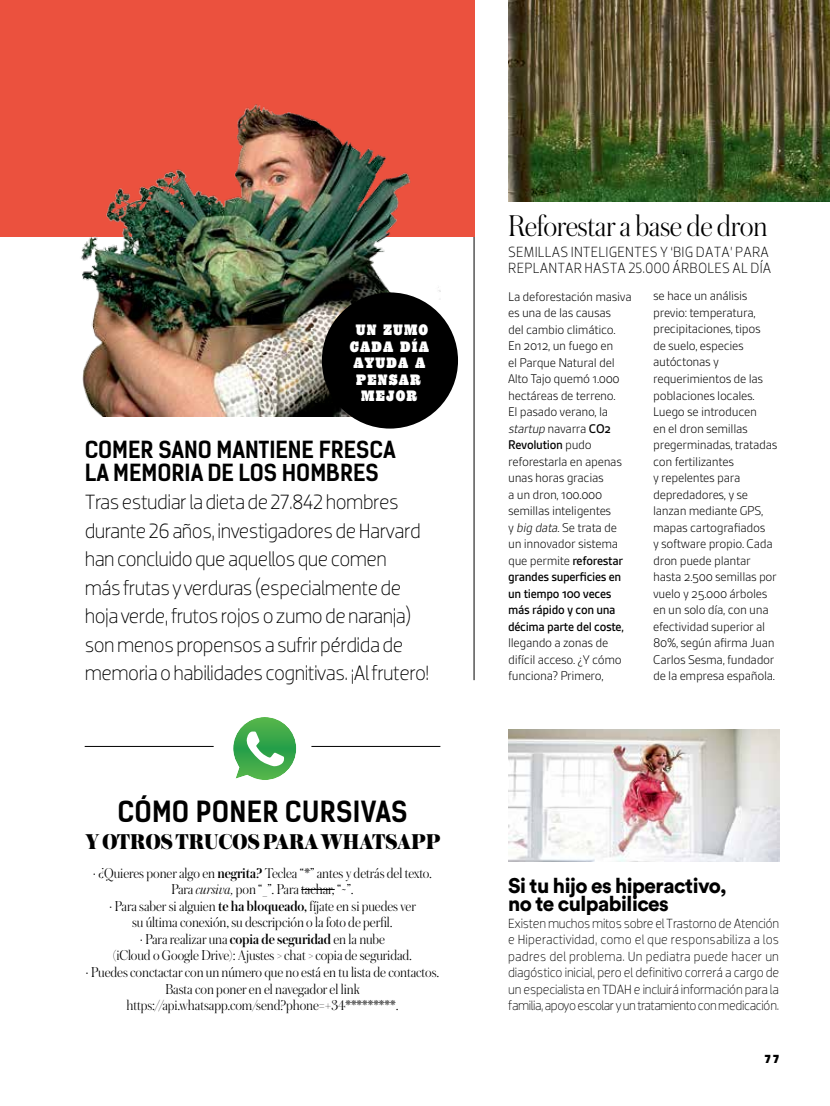
<style>
.page{position:relative;width:830px;height:1106px;background:#fff}
.page>*{position:absolute;margin:0;border:0;box-sizing:border-box;transform-origin:0 0}
.t1{font:300 31.5px "Austin";letter-spacing:-.015em;color:#000}
.t2{font:700 27.75px "Kelson Sans";letter-spacing:.01em;color:#000}
.t3{font:700 22.5px/22.5px "Kelson Sans";color:#000}
.t4{font:900 22.5px "Austin";letter-spacing:-.015em;color:#000}
.t5{font:300 21px/28.5px "Dobra";letter-spacing:-.025em;color:#000}
.t6{font:900 21px/18px "Circular Std";letter-spacing:-.025em;color:#000}
.t7{font:300 15px/16.5px "Austin";letter-spacing:-.005em;color:#000;text-align:center}
.t8{font:300 15px/16.5px "Dobra";letter-spacing:.01em;color:#000}
.t9{font:300 13.5px/16.5px "Gesta";letter-spacing:-.025em;color:#000}
.t10{font:300 13.5px/16.5px "Dobra";letter-spacing:-.01em;color:#000;text-align:justify}
.t11{font:300 13.5px/16.5px "Dobra";letter-spacing:-.03em;color:#000;text-align:right}
.t12{font:13.5px/16.5px "Cg Behemoth Se Cd";letter-spacing:.095em;color:#fff;text-align:center}
.t13{font:900 12px "Dobra";color:#000}
.s1{font-weight:500}
.s2{font-style:italic}
</style>
<div class="page">
<div style="left:0;top:0;width:474px;height:237px;background:#eb513e"></div>
<hr style="left:473px;top:237px;width:1px;height:443px;background:#000">
<img style="left:508px;top:0;width:321px;height:201px">
<hr style="left:311px;top:746px;width:129px;height:1px;background:#000">
<hr style="left:85px;top:746px;width:128px;height:1px;background:#000">
<hr style="left:301px;top:889px;width:33px;height:1px;background:#000">
<img style="left:508px;top:729px;width:270px;height:132px">
<svg style="left:233px;top:717px;width:64px;height:63px"></svg>
<img style="left:81px;top:104px;width:359px;height:312px">
<div style="left:322px;top:292px;width:136px;height:136px;background:#000;border-radius:50%"></div>
<p class="t12" style="left:349px;top:322px;width:81px">UN ZUMO<br>CADA DÍA<br>AYUDA A<br>PENSAR<br>MEJOR</p>
<h3 class="t3" style="left:85px;top:438px;width:312px;text-indent:73px">SANO MANTIENE FRESCA<br>LA MEMORIA DE LOS HOMBRES</h3>
<p class="t5" style="left:85px;top:488px;width:346px">Tras estudiar la dieta de 27.842 hombres durante 26 años, investigadores de Harvard han concluido que aquellos que comen<br>más frutas y verduras (especialmente de hoja verde, frutos rojos o zumo de naranja) son menos propensos a sufrir pérdida de memoria o habilidades cognitivas. ¡Al frutero!</p>
<h3 class="t3" style="left:85px;top:438px;width:15px">COMER</h3>
<h2 class="t2" style="left:117px;top:795px;width:291px">CÓMO PONER CURSIVAS</h2>
<h3 class="t4" style="left:85px;top:825px;width:357px">Y OTROS TRUCOS PARA WHATSAPP</h3>
<p class="t7" style="left:85px;top:864px;width:355px">· ¿Quieres poner algo en <span class="s1">negrita?</span> Teclea “*” antes y detrás del texto.<br>Para <span class="s2">cursiva,</span> pon “_”. Para tachar, “~”.<br>· Para saber si alguien <span class="s1">te ha bloqueado,</span> fíjate en si puedes ver<br>su última conexión, su descripción o la foto de perfil.<br>· Para realizar una <span class="s1">copia de seguridad</span> en la nube<br>(iCloud o Google Drive): Ajustes &gt; chat &gt; copia de seguridad.<br>· Puedes conctactar con un número que no está en tu lista de contactos.<br>Basta con poner en el navegador el link https://api.whatsapp.com/send?phone=+34*********.</p>
<h1 class="t1" style="left:508px;top:205px;width:261px">Reforestar a base de dron</h1>
<p class="t8" style="left:508px;top:243px;width:264px">semillas inteligentes y ‘big data’ para replantar hasta 25.000 árboles al día</p>
<p class="t9" style="left:508px;top:288px;width:125px">La deforestación masiva es una de las causas<br>del cambio climático.<br>En 2012, un fuego en<br>el Parque Natural del<br>Alto Tajo quemó 1.000 hectáreas de terreno.<br>El pasado verano, la <span class="s2">startup</span> navarra <span class="s1">CO2<br>Revolution</span> pudo reforestarla en apenas unas horas gracias<br>a un dron, 100.000 semillas inteligentes<br>y <span class="s2">big data</span>. Se trata de un innovador sistema que permite <span class="s1">reforestar grandes superficies en un tiempo 100 veces más rápido y con una décima parte del coste,</span></p>
<p class="t9" style="left:508px;top:634px;width:115px">llegando a zonas de difícil acceso. ¿Y cómo funciona? Primero,</p>
<p class="t9" style="left:652px;top:288px;width:126px">se hace un análisis previo: temperatura, precipitaciones, tipos<br>de suelo, especies autóctonas y requerimientos de las poblaciones locales.<br>Luego se introducen<br>en el dron semillas pregerminadas, tratadas con fertilizantes<br>y repelentes para depredadores, y se lanzan mediante GPS, mapas cartografiados<br>y software propio. Cada dron puede plantar hasta 2.500 semillas por vuelo y 25.000 árboles en un solo día, con una efectividad superior al<br>80%, según afirma Juan<br>Carlos Sesma, fundador de la empresa española.</p>
<h3 class="t6" style="left:508px;top:876px;width:220px">Si tu hijo es hiperactivo, no te culpabilices</h3>
<p class="t10" style="left:508px;top:914px;width:272px">Existen muchos mitos sobre el Trastorno de Atención e Hiperactividad, como el que responsabiliza a los padres del problema. Un pediatra puede hacer un diagóstico inicial, pero el definitivo correrá a cargo de un especialista en TDAH</p>
<p class="t11" style="left:508px;top:980px;width:272px">e incluirá información para la<br>familia, apoyo escolar y un tratamiento con medicación.</p>
<p class="t13" style="left:764px;top:1052px;width:16px">77</p>
</div>
